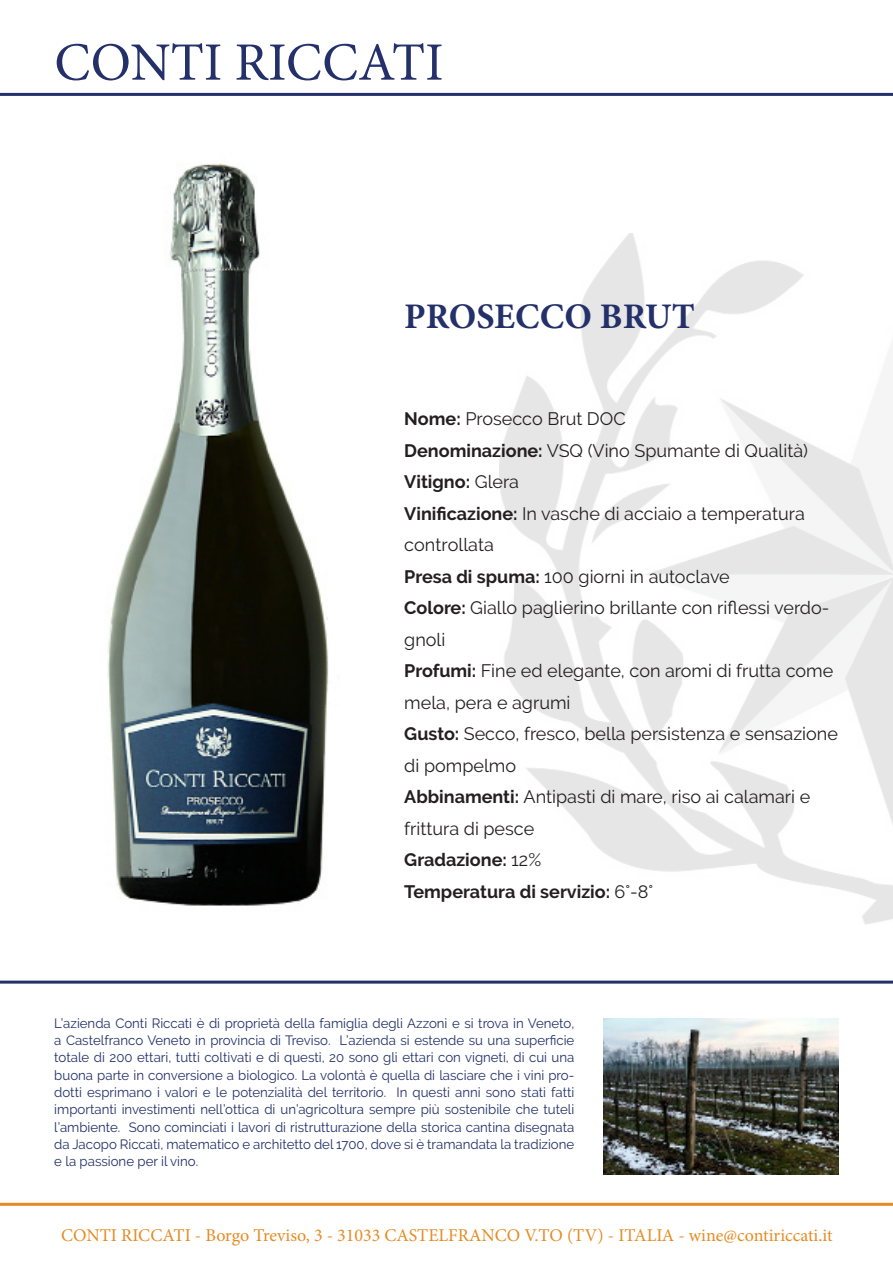
<style>
.page{position:relative;width:893px;height:1263px;background:#fff}
.page>*{position:absolute;margin:0;border:0;box-sizing:border-box;transform-origin:0 0}
.t1{font:54px "Minion Pro";color:#233069}
.t2{font:700 36px "Minion Pro";color:#233069}
.t3{font:18px/31.5px "Raleway";color:#231f20}
.t4{font:18px "Minion Pro";color:#e68b22}
.t5{font:13.5px/17.2px "Raleway";color:#233069;text-align:justify}
.s1{font-weight:700}
</style>
<div class="page">
<hr style="left:0;top:93px;width:893px;height:3px;background:#233069">
<hr style="left:0;top:980px;width:893px;height:3px;background:#233069">
<hr style="left:0;top:1203px;width:893px;height:3px;background:#e68b22">
<img style="left:500px;top:234px;width:393px;height:691px">
<img style="left:604px;top:1018px;width:234px;height:157px">
<img style="left:107px;top:163px;width:222px;height:743px">
<h1 class="t1" style="left:54px;top:26px;width:391px">CONTI RICCATI</h1>
<h2 class="t2" style="left:404px;top:291px;width:292px">PROSECCO BRUT</h2>
<p class="t3" style="left:404px;top:403px;width:435px"><span class="s1">Nome:</span> Prosecco Brut DOC<br><span class="s1">Denominazione:</span> VSQ (Vino Spumante di Qualità)<br><span class="s1">Vitigno:</span> Glera<br><span class="s1">Vinificazione:</span> In vasche di acciaio a temperatura controllata<br><span class="s1">Presa di spuma:</span> 100 giorni in autoclave<br><span class="s1">Colore:</span> Giallo paglierino brillante con riflessi verdo&shy;gnoli<br><span class="s1">Profumi:</span> Fine ed elegante, con aromi di frutta come mela, pera e agrumi<br><span class="s1">Gusto:</span> Secco, fresco, bella persistenza e sensazione di pompelmo<br><span class="s1">Abbinamenti:</span> Antipasti di mare, riso ai calamari e frittura di pesce<br><span class="s1">Gradazione:</span> 12%<br><span class="s1">Temperatura di servizio:</span> 6°-8°</p>
<p class="t5" style="left:54px;top:1014px;width:522px">L’azienda Conti Riccati è di proprietà della famiglia degli Azzoni e si trova in Veneto, a Castelfranco Veneto in provincia di Treviso. L’azienda si estende su una superficie totale di 200 ettari, tutti coltivati e di questi, 20 sono gli ettari con vigneti, di cui una buona parte in conversione a biologico. La volontà è quella di lasciare che i vini pro&shy;dotti esprimano i valori e le potenzialità del territorio. In questi anni sono stati fatti importanti investimenti nell’ottica di un’agricoltura sempre più sostenibile che tuteli l’ambiente. Sono cominciati i lavori di ristrutturazione della storica cantina disegnata da Jacopo Riccati, matematico e architetto del 1700, dove si è tramandata la tradizione e la passione per il vino.</p>
<h3 class="t4" style="left:61px;top:1223px;width:773px">CONTI RICCATI - Borgo Treviso, 3 - 31033 CASTELFRANCO V.TO (TV) - ITALIA - wine@contiriccati.it</h3>
</div>
